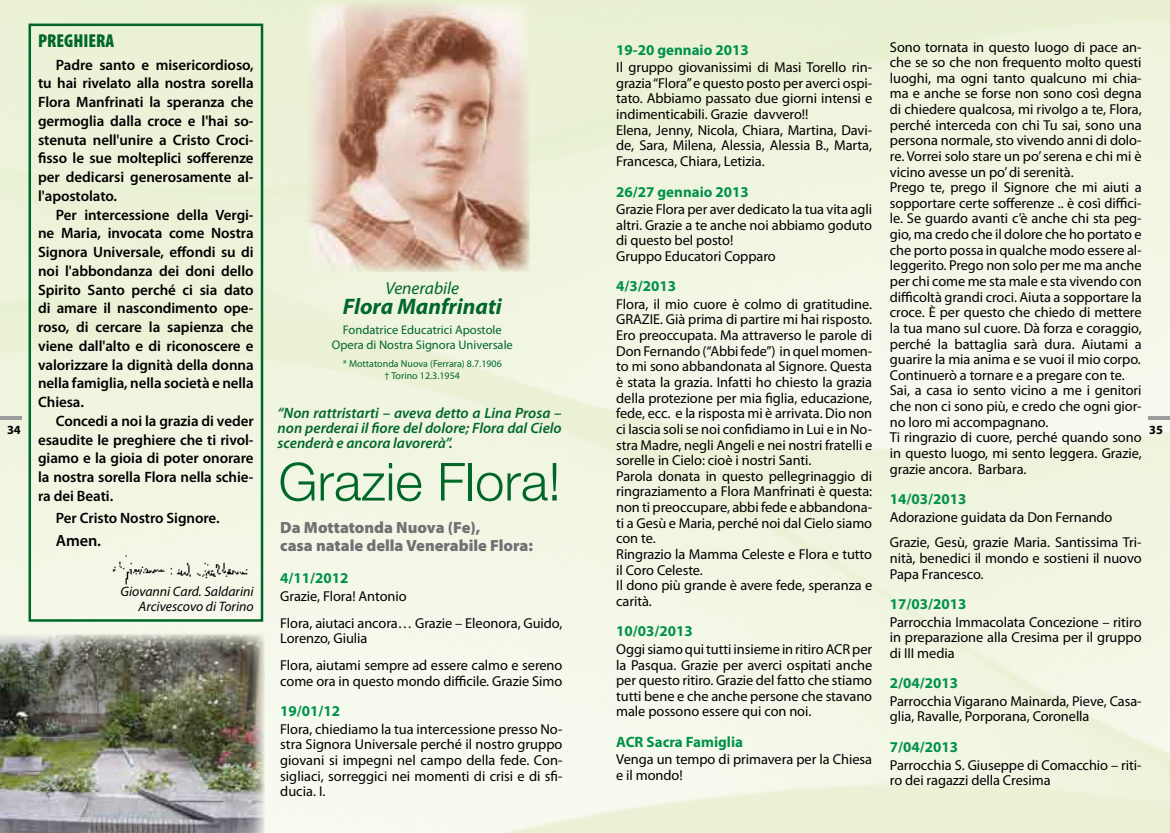
<style>
.page{position:relative;width:1170px;height:833px;background:#fff}
.page>*{position:absolute;margin:0;border:0;box-sizing:border-box;transform-origin:0 0}
.t1{font:300 52.5px "Helvetica Neue";color:#006729}
.t2{font:italic 700 22.5px "Myriad Pro";color:#006729}
.t3{font:900 condensed 18.75px "Myriad Pro";color:#006729}
.t4{font:italic 17.5px "Myriad Pro";color:#006729}
.t5{font:900 16.25px/17.5px "Myriad Pro";color:#707173}
.t6{font:600 16.25px "Myriad Pro";color:#000}
.t7{font:600 15px/18.8px "Myriad Pro";letter-spacing:-.005em;color:#000;text-align:justify}
.t8{font:700 15px "Myriad Pro";color:#009149}
.t9{font:italic 600 15px/15px "Myriad Pro";color:#006729;text-align:justify}
.t10{font:14.38px/15.6px "Myriad Pro";letter-spacing:-.005em;color:#000}
.t11{font:italic 13.75px/15px "Myriad Pro";color:#000;text-align:right}
.t12{font:12.5px/15px "Myriad Pro";color:#006729;text-align:center}
.t13{font:700 12.5px "Myriad Pro";color:#000}
.t14{font:10px/12.5px "Myriad Pro";color:#006729;text-align:center}
</style>
<div class="page">
<img style="left:0;top:0;width:1169px;height:833px">
<img style="left:0;top:633px;width:264px;height:200px">
<img style="left:306px;top:1px;width:224px;height:270px">
<div style="left:29px;top:24px;width:234px;height:597px;border:2px solid #006729"></div>
<img style="left:108px;top:550px;width:142px;height:36px">
<hr style="left:0;top:416px;width:22px;height:4px;background:#9c9d9f">
<hr style="left:1147px;top:416px;width:22px;height:4px;background:#9c9d9f">
<h3 class="t3" style="left:38px;top:29px;width:78px">PREGHIERA</h3>
<p class="t7" style="left:38px;top:55px;width:217px;text-indent:18px">Padre santo e misericordioso, tu hai rivelato alla nostra sorella Flora Manfrinati la speranza che germoglia dalla croce e l'hai so&shy;stenuta nell'unire a Cristo Croci&shy;fisso le sue molteplici sofferenze per dedicarsi generosamente al&shy;l'apostolato.</p>
<p class="t7" style="left:38px;top:205px;width:217px;text-indent:18px">Per intercessione della Vergi&shy;ne Maria, invocata come Nostra Signora Universale, effondi su di noi l'abbondanza dei doni dello Spirito Santo perché ci sia dato di amare il nascondimento ope&shy;roso, di cercare la sapienza che viene dall'alto e di riconoscere e valorizzare la dignità della donna nella famiglia, nella società e nella Chiesa.</p>
<p class="t7" style="left:38px;top:411px;width:217px;text-indent:18px">Concedi a noi la grazia di veder esaudite le preghiere che ti rivol&shy;giamo e la gioia di poter onorare la nostra sorella Flora nella schie&shy;ra dei Beati.</p>
<p class="t7" style="left:56px;top:508px;width:165px">Per Cristo Nostro Signore.</p>
<p class="t6" style="left:56px;top:530px;width:47px">Amen.</p>
<p class="t10" style="left:889px;top:39px;width:253px">Sono tornata in questo luogo di pace an&shy;che se so che non frequento molto questi luoghi, ma ogni tanto qualcuno mi chia&shy;ma e anche se forse non sono così degna di chiedere qualcosa, mi rivolgo a te, Flora, perché interceda con chi Tu sai, sono una persona normale, sto vivendo anni di dolo&shy;re. Vorrei solo stare un po’ serena e chi mi è vicino avesse un po’ di serenità.<br>Prego te, prego il Signore che mi aiuti a sopportare certe sofferenze .. è così diffici&shy;le. Se guardo avanti c’è anche chi sta peg&shy;gio, ma credo che il dolore che ho portato e che porto possa in qualche modo essere al&shy;leggerito. Prego non solo per me ma anche per chi come me sta male e sta vivendo con difficoltà grandi croci. Aiuta a sopportare la croce. È per questo che chiedo di mettere la tua mano sul cuore. Dà forza e coraggio, perché la battaglia sarà dura. Aiutami a guarire la mia anima e se vuoi il mio corpo.<br>Continuerò a tornare e a pregare con te.<br>Sai, a casa io sento vicino a me i genitori che non ci sono più, e credo che ogni gior&shy;no loro mi accompagnano.<br>Ti ringrazio di cuore, perché quando sono in questo luogo, mi sento leggera. Grazie, grazie ancora. Barbara.</p>
<p class="t8" style="left:889px;top:489px;width:78px">14/03/2013</p>
<p class="t10" style="left:889px;top:504px;width:253px;line-height:25.6px">Adorazione guidata da Don Fernando<br>Grazie, Gesù, grazie Maria. Santissima Tri-</p>
<p class="t10" style="left:889px;top:550px;width:253px">nità, benedici il mondo e sostieni il nuovo<br>Papa Francesco.</p>
<p class="t8" style="left:889px;top:594px;width:78px">17/03/2013</p>
<p class="t10" style="left:889px;top:613px;width:253px;text-align:justify">Parrocchia Immacolata Concezione – ritiro in preparazione alla Cresima per il gruppo di III media</p>
<p class="t8" style="left:889px;top:673px;width:70px">2/04/2013</p>
<p class="t10" style="left:889px;top:693px;width:253px">Parrocchia Vigarano Mainarda, Pieve, Casa&shy;glia, Ravalle, Porporana, Coronella</p>
<p class="t8" style="left:889px;top:737px;width:70px">7/04/2013</p>
<p class="t10" style="left:889px;top:756px;width:253px">Parrocchia S. Giuseppe di Comacchio – riti&shy;ro dei ragazzi della Cresima</p>
<p class="t8" style="left:616px;top:40px;width:134px">19-20 gennaio 2013</p>
<p class="t10" style="left:616px;top:59px;width:257px">Il gruppo giovanissimi di Masi Torello rin&shy;grazia “Flora” e questo posto per averci ospi&shy;tato. Abbiamo passato due giorni intensi e indimenticabili. Grazie davvero!!<br>Elena, Jenny, Nicola, Chiara, Martina, Davi&shy;de, Sara, Milena, Alessia, Alessia B., Marta, Francesca, Chiara, Letizia.</p>
<p class="t8" style="left:616px;top:182px;width:134px">26/27 gennaio 2013</p>
<p class="t10" style="left:616px;top:201px;width:257px">Grazie Flora per aver dedicato la tua vita agli altri. Grazie a te anche noi abbiamo goduto di questo bel posto!<br>Gruppo Educatori Copparo</p>
<p class="t8" style="left:616px;top:276px;width:61px">4/3/2013</p>
<p class="t10" style="left:616px;top:296px;width:257px">Flora, il mio cuore è colmo di gratitudine.<br>GRAZIE. Già prima di partire mi hai risposto.<br>Ero preoccupata. Ma attraverso le parole di Don Fernando (“Abbi fede”) in quel momen&shy;to mi sono abbandonata al Signore. Questa è stata la grazia. Infatti ho chiesto la grazia della protezione per mia figlia, educazione, fede, ecc. e la risposta mi è arrivata. Dio non ci lascia soli se noi confidiamo in Lui e in No&shy;stra Madre, negli Angeli e nei nostri fratelli e sorelle in Cielo: cioè i nostri Santi.<br>Parola donata in questo pellegrinaggio di ringraziamento a Flora Manfrinati è questa: non ti preoccupare, abbi fede e abbandona&shy;ti a Gesù e Maria, perché noi dal Cielo siamo con te.<br>Ringrazio la Mamma Celeste e Flora e tutto il Coro Celeste.<br>Il dono più grande è avere fede, speranza e carità.</p>
<p class="t8" style="left:616px;top:621px;width:78px">10/03/2013</p>
<p class="t10" style="left:616px;top:641px;width:257px;text-align:justify">Oggi siamo qui tutti insieme in ritiro ACR per la Pasqua. Grazie per averci ospitati anche per questo ritiro. Grazie del fatto che stiamo tutti bene e che anche persone che stavano male possono essere qui con noi.</p>
<p class="t8" style="left:616px;top:732px;width:128px">ACR Sacra Famiglia</p>
<p class="t10" style="left:616px;top:751px;width:257px">Venga un tempo di primavera per la Chiesa e il mondo!</p>
<p class="t4" style="left:385px;top:277px;width:75px">Venerabile</p>
<h2 class="t2" style="left:343px;top:292px;width:160px">Flora Manfrinati</h2>
<p class="t12" style="left:332px;top:322px;width:183px">Fondatrice Educatrici Apostole<br>Opera di Nostra Signora Universale</p>
<p class="t14" style="left:343px;top:357px;width:161px">* Mottatonda Nuova (Ferrara) 8.7.1906 † Torino 12.3.1954</p>
<p class="t9" style="left:277px;top:405px;width:285px">“Non rattristarti – aveva detto a Lina Prosa – non perderai il fiore del dolore; Flora dal Cielo scenderà e ancora lavorerà”.</p>
<h1 class="t1" style="left:278px;top:450px;width:284px">Grazie Flora!</h1>
<p class="t13" style="left:7px;top:422px;width:15px">34</p>
<p class="t13" style="left:1148px;top:422px;width:15px">35</p>
<p class="t5" style="left:280px;top:518px;width:254px">Da Mottatonda Nuova (Fe),<br>casa natale della Venerabile Flora:</p>
<p class="t8" style="left:280px;top:568px;width:70px">4/11/2012</p>
<p class="t10" style="left:280px;top:582px;width:284px;line-height:26.9px">Grazie, Flora! Antonio<br>Flora, aiutaci ancora… Grazie – Eleonora, Guido,</p>
<p class="t10" style="left:280px;top:625px;width:284px;line-height:26.9px">Lorenzo, Giulia<br>Flora, aiutami sempre ad essere calmo e sereno</p>
<p class="t10" style="left:280px;top:673px;width:284px">come ora in questo mondo difficile. Grazie Simo</p>
<p class="t8" style="left:280px;top:701px;width:61px">19/01/12</p>
<p class="t10" style="left:280px;top:721px;width:284px;text-align:justify">Flora, chiediamo la tua intercessione presso No&shy;stra Signora Universale perché il nostro gruppo giovani si impegni nel campo della fede. Con&shy;sigliaci, sorreggici nei momenti di crisi e di sfi&shy;ducia. I.</p>
<p class="t11" style="left:121px;top:583px;width:135px">Giovanni Card. Saldarini<br>Arcivescovo di Torino</p>
</div>
